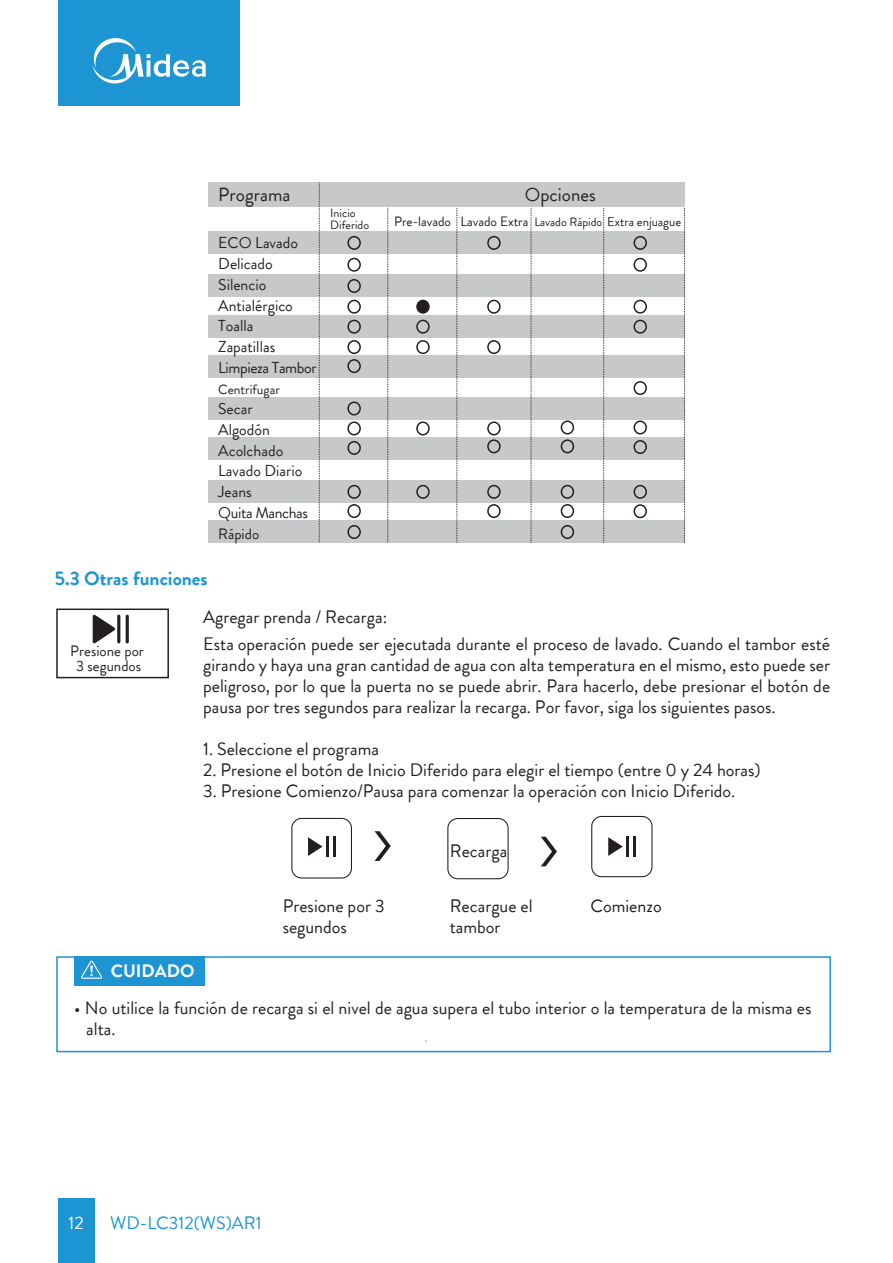
<style>
.page{position:relative;width:893px;height:1263px;background:#fff}
.page>*{position:absolute;margin:0;border:0;box-sizing:border-box;transform-origin:0 0}
.t1{font:700 19.5px "Brandon Grotesque";color:#1d95d3}
.t2{font:18.9px "Brandon Grotesque";color:#231f20}
.t3{font:18px/21px "Brandon Grotesque";color:#231f20}
.t4{font:18px "Brandon Grotesque";color:#1d95d3}
.t5{font:700 18px "Brandon Grotesque";color:#fff}
.t6{font:18px "Brandon Grotesque";color:#fff}
.t7{font:15.75px/20.7px "Brandon Grotesque";color:#231f20}
.t8{font:15px/15px "Brandon Grotesque";color:#231f20;text-align:center}
.t9{font:13.5px "Brandon Grotesque";color:#231f20}
.t10{font:12px/12px "Brandon Grotesque";color:#231f20}
.s1{font-size:12px}
.s2{font-size:12.75px}
</style>
<div class="page">
<div style="left:58px;top:0;width:182px;height:106px;background:#1d95d3"></div>
<svg style="left:92px;top:38px;width:114px;height:45px"></svg>
<div style="left:58px;top:1198px;width:36px;height:65px;background:#1d95d3"></div>
<div style="left:208px;top:315px;width:476px;height:23px;background:#c7c8ca"></div>
<div style="left:208px;top:355px;width:476px;height:22px;background:#c7c8ca"></div>
<div style="left:208px;top:397px;width:476px;height:22px;background:#c7c8ca"></div>
<div style="left:208px;top:437px;width:476px;height:22px;background:#c7c8ca"></div>
<div style="left:208px;top:480px;width:476px;height:22px;background:#c7c8ca"></div>
<div style="left:208px;top:520px;width:476px;height:23px;background:#c7c8ca"></div>
<div style="left:208px;top:274px;width:476px;height:22px;background:#c7c8ca"></div>
<div style="left:208px;top:231px;width:476px;height:22px;background:#c7c8ca"></div>
<div style="left:208px;top:182px;width:476px;height:25px;background:#c7c8ca"></div>
<svg style="left:387px;top:207px;width:1px;height:335px"></svg>
<svg style="left:456px;top:208px;width:1px;height:335px"></svg>
<svg style="left:531px;top:208px;width:1px;height:335px"></svg>
<svg style="left:603px;top:207px;width:1px;height:336px"></svg>
<svg style="left:319px;top:182px;width:1px;height:360px"></svg>
<div style="left:347px;top:236px;width:14px;height:14px;border:2px solid #231f20;border-radius:50%"></div>
<div style="left:347px;top:300px;width:14px;height:14px;border:2px solid #231f20;border-radius:50%"></div>
<div style="left:347px;top:279px;width:14px;height:14px;border:2px solid #231f20;border-radius:50%"></div>
<div style="left:347px;top:320px;width:14px;height:14px;border:2px solid #231f20;border-radius:50%"></div>
<div style="left:347px;top:258px;width:14px;height:14px;border:2px solid #231f20;border-radius:50%"></div>
<div style="left:347px;top:359px;width:14px;height:14px;border:2px solid #231f20;border-radius:50%"></div>
<div style="left:347px;top:340px;width:14px;height:14px;border:2px solid #231f20;border-radius:50%"></div>
<div style="left:347px;top:401px;width:14px;height:14px;border:2px solid #231f20;border-radius:50%"></div>
<div style="left:347px;top:421px;width:14px;height:14px;border:2px solid #231f20;border-radius:50%"></div>
<div style="left:347px;top:485px;width:14px;height:14px;border:2px solid #231f20;border-radius:50%"></div>
<div style="left:347px;top:441px;width:14px;height:14px;border:2px solid #231f20;border-radius:50%"></div>
<div style="left:347px;top:504px;width:14px;height:14px;border:2px solid #231f20;border-radius:50%"></div>
<div style="left:347px;top:525px;width:14px;height:14px;border:2px solid #231f20;border-radius:50%"></div>
<div style="left:416px;top:340px;width:14px;height:14px;border:2px solid #231f20;border-radius:50%"></div>
<div style="left:416px;top:485px;width:14px;height:14px;border:2px solid #231f20;border-radius:50%"></div>
<div style="left:487px;top:485px;width:14px;height:14px;border:2px solid #231f20;border-radius:50%"></div>
<div style="left:561px;top:485px;width:13px;height:14px;border:2px solid #231f20;border-radius:50%"></div>
<div style="left:561px;top:525px;width:13px;height:14px;border:2px solid #231f20;border-radius:50%"></div>
<div style="left:633px;top:485px;width:14px;height:14px;border:2px solid #231f20;border-radius:50%"></div>
<div style="left:487px;top:236px;width:14px;height:14px;border:2px solid #231f20;border-radius:50%"></div>
<div style="left:487px;top:340px;width:14px;height:14px;border:2px solid #231f20;border-radius:50%"></div>
<div style="left:633px;top:236px;width:14px;height:14px;border:2px solid #231f20;border-radius:50%"></div>
<div style="left:633px;top:320px;width:14px;height:14px;border:2px solid #231f20;border-radius:50%"></div>
<div style="left:633px;top:381px;width:14px;height:14px;border:2px solid #231f20;border-radius:50%"></div>
<div style="left:417px;top:300px;width:12px;height:13px;background:#231f20;border-radius:50%"></div>
<div style="left:416px;top:300px;width:14px;height:14px;border:2px solid #231f20;border-radius:50%"></div>
<div style="left:416px;top:421px;width:14px;height:14px;border:2px solid #231f20;border-radius:50%"></div>
<div style="left:487px;top:300px;width:14px;height:14px;border:2px solid #231f20;border-radius:50%"></div>
<div style="left:487px;top:421px;width:14px;height:14px;border:2px solid #231f20;border-radius:50%"></div>
<div style="left:487px;top:439px;width:14px;height:14px;border:2px solid #231f20;border-radius:50%"></div>
<div style="left:487px;top:504px;width:14px;height:14px;border:2px solid #231f20;border-radius:50%"></div>
<div style="left:561px;top:504px;width:13px;height:14px;border:2px solid #231f20;border-radius:50%"></div>
<div style="left:561px;top:439px;width:13px;height:14px;border:2px solid #231f20;border-radius:50%"></div>
<div style="left:561px;top:420px;width:13px;height:14px;border:2px solid #231f20;border-radius:50%"></div>
<div style="left:633px;top:440px;width:14px;height:14px;border:2px solid #231f20;border-radius:50%"></div>
<div style="left:633px;top:504px;width:14px;height:14px;border:2px solid #231f20;border-radius:50%"></div>
<div style="left:633px;top:258px;width:14px;height:14px;border:2px solid #231f20;border-radius:50%"></div>
<div style="left:633px;top:300px;width:14px;height:14px;border:2px solid #231f20;border-radius:50%"></div>
<div style="left:633px;top:420px;width:14px;height:14px;border:2px solid #231f20;border-radius:50%"></div>
<div style="left:416px;top:320px;width:14px;height:14px;border:2px solid #231f20;border-radius:50%"></div>
<svg style="left:684px;top:207px;width:1px;height:336px"></svg>
<div style="left:74px;top:956px;width:130px;height:29px;background:#1d95d3"></div>
<div style="left:56px;top:956px;width:775px;height:96px;border:2px solid #1d95d3"></div>
<svg style="left:81px;top:961px;width:21px;height:18px"></svg>
<div style="left:56px;top:608px;width:113px;height:70px;border:2px solid #231f20"></div>
<svg style="left:375px;top:831px;width:16px;height:30px"></svg>
<div style="left:591px;top:816px;width:61px;height:61px;border:1px solid #231f20;border-radius:10px"></div>
<svg style="left:608px;top:837px;width:15px;height:19px"></svg>
<hr style="left:626px;top:836px;width:3px;height:21px;background:#231f20">
<hr style="left:633px;top:836px;width:2px;height:21px;background:#231f20">
<svg style="left:541px;top:837px;width:16px;height:29px"></svg>
<div style="left:447px;top:818px;width:62px;height:61px;border:1px solid #231f20;border-radius:10px"></div>
<div style="left:291px;top:818px;width:61px;height:60px;border:1px solid #231f20;border-radius:10px"></div>
<svg style="left:93px;top:615px;width:36px;height:29px"></svg>
<svg style="left:308px;top:837px;width:15px;height:19px"></svg>
<hr style="left:326px;top:836px;width:2px;height:21px;background:#231f20">
<hr style="left:333px;top:836px;width:2px;height:21px;background:#231f20">
<p class="t2" style="left:218px;top:182px;width:74px">Programa</p>
<p class="t7" style="left:218px;top:233px;width:100px">ECO Lavado<br>Delicado<br>Silencio<br>Antialérgico<br>Toalla<br>Zapatillas<br>Limpieza Tambor</p>
<p class="t9" style="left:218px;top:380px;width:63px">Centrifugar</p>
<p class="t7" style="left:218px;top:399px;width:91px">Secar<br>Algodón<br>Acolchado<br>Lavado Diario<br>Jeans<br>Quita Manchas</p>
<p class="t8" style="left:218px;top:526px;width:43px">Rápido</p>
<p class="t1" style="left:55px;top:565px;width:154px">5.3 Otras funciones</p>
<p class="t10" style="left:330px;top:207px;width:40px">Inicio<br>Diferido</p>
<p class="t2" style="left:525px;top:182px;width:72px">Opciones</p>
<p class="t9" style="left:394px;top:212px;width:289px">Pre-lavado Lavado Extra <span class="s1">Lavado Rápido</span> <span class="s2">Extra enjuague</span></p>
<p class="t8" style="left:70px;top:644px;width:75px">Presione por<br>3 segundos</p>
<p class="t3" style="left:203px;top:604px;width:628px;line-height:27px">Agregar prenda / Recarga:<br>Esta operación puede ser ejecutada durante el proceso de lavado. Cuando el tambor esté</p>
<p class="t3" style="left:203px;top:655px;width:629px;text-align:justify">girando y haya una gran cantidad de agua con alta temperatura en el mismo, esto puede ser peligroso, por lo que la puerta no se puede abrir. Para hacerlo, debe presionar el botón de pausa por tres segundos para realizar la recarga. Por favor, siga los siguientes pasos.</p>
<p class="t3" style="left:203px;top:739px;width:177px">1. Seleccione el programa</p>
<p class="t3" style="left:203px;top:760px;width:559px">2. Presione el botón de Inicio Diferido para elegir el tiempo (entre 0 y 24 horas)</p>
<p class="t3" style="left:203px;top:781px;width:534px">3. Presione Comienzo/Pausa para comenzar la operación con Inicio Diferido.</p>
<p class="t5" style="left:111px;top:958px;width:85px">CUIDADO</p>
<p class="t3" style="left:450px;top:840px;width:59px">Recarga</p>
<p class="t3" style="left:283px;top:895px;width:103px">Presione por 3 segundos</p>
<p class="t3" style="left:450px;top:895px;width:84px">Recargue el tambor</p>
<p class="t3" style="left:590px;top:895px;width:73px">Comienzo</p>
<p class="t3" style="left:86px;top:997px;width:727px;text-indent:-12px">• No utilice la función de recarga si el nivel de agua supera el tubo interior o la temperatura de la misma es alta.</p>
<p class="t6" style="left:69px;top:1211px;width:17px">12</p>
<p class="t4" style="left:110px;top:1211px;width:153px">WD-LC312(WS)AR1</p>
</div>
